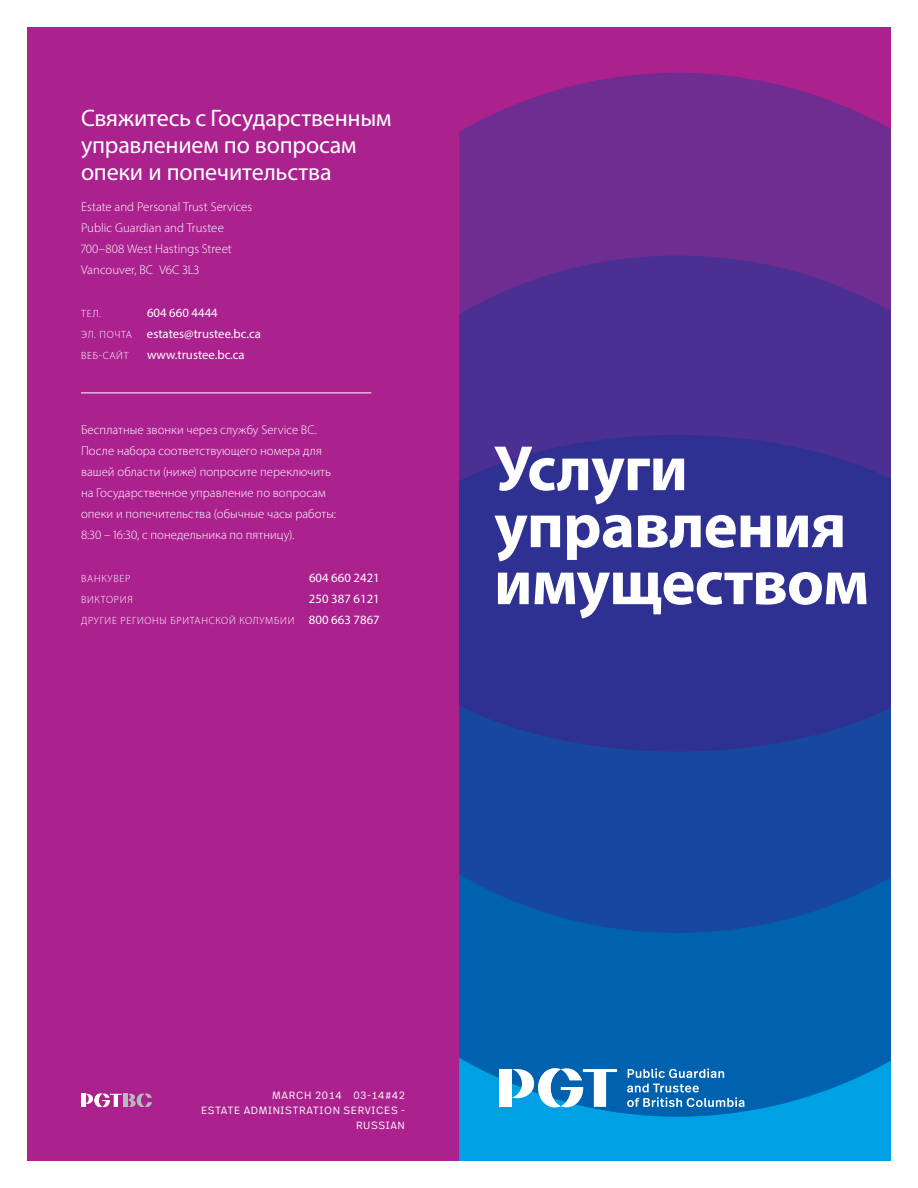
<style>
.page{position:relative;width:918px;height:1188px;background:#fff}
.page>*{position:absolute;margin:0;border:0;box-sizing:border-box;transform-origin:0 0}
.t1{font:700 64.5px/57px "Myriad Pro";letter-spacing:-.015em;color:#fff}
.t2{font:24px/27px "Myriad Pro";letter-spacing:-.01em;color:#fff}
.t3{font:300 12.75px/21px "Myriad Pro";letter-spacing:.005em;color:#fff}
.t4{font:12.75px/21px "Myriad Pro";color:#fff}
.t5{font:300 10.5px "Myriad Pro";letter-spacing:.07em;color:#fff}
.t6{font:300 10.5px/15px "Real Text Pro";letter-spacing:.06em;color:#fff;text-align:right}
.s1{font-weight:300;font-size:10.5px}
.s2{font-weight:400;font-size:12.75px}
</style>
<div class="page">
<div style="left:27px;top:27px;width:568px;height:1134px;background:#ab218e"></div>
<div style="left:459px;top:242px;width:432px;height:919px;background:#00a1e4"></div>
<svg style="left:459px;top:933px;width:432px;height:183px"></svg>
<svg style="left:459px;top:752px;width:432px;height:181px"></svg>
<div style="left:459px;top:27px;width:432px;height:583px;background:#ab218e"></div>
<svg style="left:459px;top:73px;width:432px;height:183px;fill:#6f2c91"></svg>
<svg style="left:459px;top:256px;width:432px;height:179px;fill:#4c2f92"></svg>
<svg style="left:459px;top:435px;width:432px;height:317px;fill:#2e3092"></svg>
<svg style="left:628px;top:1068px;width:96px;height:10px"></svg>
<svg style="left:627px;top:1084px;width:118px;height:23px"></svg>
<div style="left:500px;top:1069px;width:12px;height:38px;background:#fff"></div>
<svg style="left:512px;top:1068px;width:105px;height:39px"></svg>
<hr style="left:81px;top:393px;width:290px;height:1px;background:#fff">
<hr style="left:81px;top:1094px;width:4px;height:13px;background:#fff">
<svg style="left:85px;top:1094px;width:67px;height:13px"></svg>
<h2 class="t2" style="left:81px;top:104px;width:312px">Свяжитесь с Государственным управлением по вопросам опеки и попечительства</h2>
<p class="t3" style="left:81px;top:197px;width:173px">Estate and Personal Trust Services<br>Public Guardian and Trustee<br>700–808 West Hastings Street<br>Vancouver, BC V6C 3L3</p>
<p class="t5" style="left:81px;top:307px;width:21px">ТЕЛ.</p>
<p class="t4" style="left:81px;top:302px;width:181px;text-indent:66px">604 660 4444<br><span class="s1">ЭЛ. ПОЧТА</span> estates@trustee.bc.ca</p>
<p class="t5" style="left:81px;top:349px;width:49px">ВЕБ-САЙТ</p>
<p class="t4" style="left:147px;top:344px;width:99px">www.trustee.bc.ca</p>
<p class="t3" style="left:81px;top:419px;width:257px">Бесплатные звонки через службу Service BC.<br>После набора соответствующего номера для вашей области (ниже) попросите переключить на Государственное управление по вопросам опеки и попечительства (обычные часы работы:<br>8:30 – 16:30, с понедельника по пятницу).</p>
<p class="t5" style="left:81px;top:572px;width:51px">ВАНКУВЕР</p>
<p class="t4" style="left:309px;top:567px;width:72px">604 660 2421</p>
<p class="t5" style="left:81px;top:593px;width:53px">ВИКТОРИЯ</p>
<p class="t4" style="left:309px;top:588px;width:72px">250 387 6121</p>
<p class="t5" style="left:81px;top:614px;width:300px">ДРУГИЕ РЕГИОНЫ БРИТАНСКОЙ КОЛУМБИИ <span class="s2">800 663 7867</span></p>
<h1 class="t1" style="left:494px;top:438px;width:377px">Услуги управления имуществом</h1>
<p class="t6" style="left:201px;top:1087px;width:205px">MARCH 2014 03-14#42<br>ESTATE ADMINISTRATION SERVICES -<br>RUSSIAN</p>
</div>
